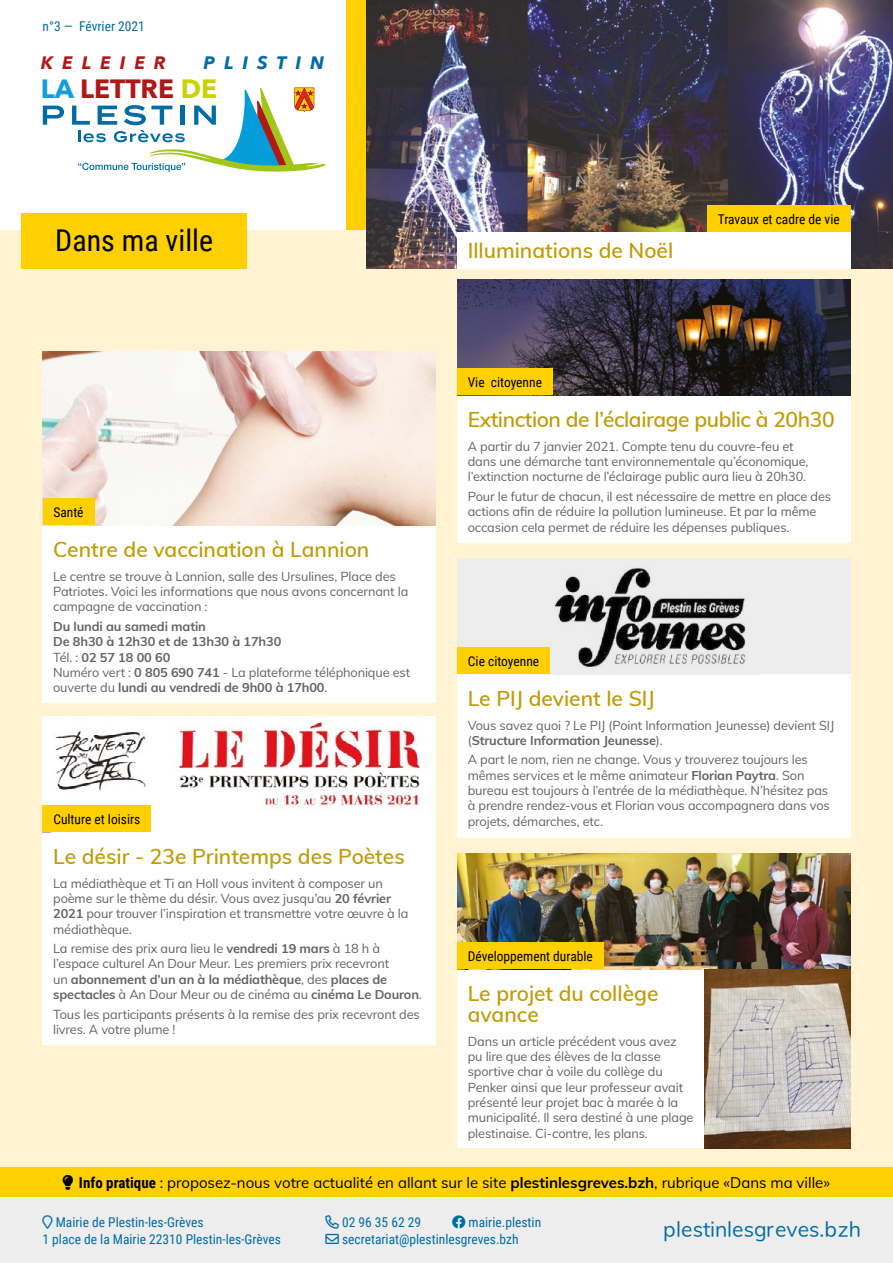
<style>
.page{position:relative;width:893px;height:1263px;background:#fff3d2}
.page>*{position:absolute;margin:0;border:0;box-sizing:border-box;transform-origin:0 0}
.t1{font:30px "Roboto Condensed";color:#000}
.t2{font:700 26.4px "Avenir Next";color:#b01817}
.t3{font:600 21px/21px "Muli";color:#bf9c08}
.t4{font:600 21px "Muli";letter-spacing:-.02em;color:#bf9c08}
.t5{font:21px "Font Awesome 5 Pro";color:#006ca7}
.t6{font:italic 700 18px "Avenir Next";letter-spacing:.5em;color:#b01817}
.t7{font:italic 700 18px "Avenir Next";letter-spacing:.5em;color:#006ca7}
.t8{font:15px "Muli";color:#000}
.t9{font:13.5px/16.2px "Roboto Condensed";color:#006ca7}
.t10{font:13.5px "Roboto Condensed";color:#000}
.t11{font:12.75px/15.3px "Muli";letter-spacing:-.01em;color:#646363}
.t12{font:700 12.75px/15.3px "Muli";letter-spacing:-.01em;color:#646363}
.s1{color:#149ed9}
.s2{color:#c8d300}
.s3{font-weight:400}
.s4{font-weight:700}
.s5{font-family:"Roboto Condensed";font-weight:700}
</style>
<div class="page">
<div style="left:0;top:0;width:893px;height:230px;background:#ffd000"></div>
<div style="left:0;top:0;width:345px;height:230px;background:#fff"></div>
<div style="left:0;top:1196px;width:893px;height:67px;background:#ededed"></div>
<div style="left:21px;top:213px;width:226px;height:55px;background:#ffd000"></div>
<div style="left:0;top:1167px;width:893px;height:30px;background:#ffd000"></div>
<svg style="left:43px;top:106px;width:21px;height:19px"></svg>
<svg style="left:72px;top:87px;width:252px;height:85px"></svg>
<div style="left:457px;top:279px;width:393px;height:264px;background:#fff"></div>
<img style="left:457px;top:279px;width:393px;height:116px">
<div style="left:457px;top:369px;width:96px;height:26px;background:#ffd000"></div>
<div style="left:457px;top:853px;width:393px;height:295px;background:#fff"></div>
<img style="left:457px;top:853px;width:393px;height:116px">
<img style="left:705px;top:969px;width:145px;height:179px">
<div style="left:457px;top:942px;width:146px;height:27px;background:#ffd000"></div>
<div style="left:457px;top:558px;width:393px;height:280px;background:#fff"></div>
<div style="left:457px;top:558px;width:393px;height:116px;background:#ededed"></div>
<img style="left:554px;top:568px;width:192px;height:99px">
<div style="left:457px;top:647px;width:93px;height:27px;background:#ffd000"></div>
<div style="left:43px;top:716px;width:393px;height:328px;background:#fff"></div>
<img style="left:55px;top:721px;width:365px;height:86px">
<div style="left:43px;top:805px;width:108px;height:27px;background:#ffd000"></div>
<img style="left:367px;top:0;width:526px;height:268px">
<div style="left:457px;top:232px;width:393px;height:36px;background:#fff"></div>
<div style="left:707px;top:205px;width:143px;height:27px;background:#ffd000"></div>
<div style="left:43px;top:351px;width:393px;height:352px;background:#fff"></div>
<img style="left:43px;top:351px;width:393px;height:174px">
<div style="left:43px;top:499px;width:51px;height:26px;background:#ffd000"></div>
<p class="t9" style="left:43px;top:17px;width:104px">n°3 — Février 2021</p>
<h3 class="t6" style="left:41px;top:47px;width:126px">KELEIER</h3>
<h3 class="t7" style="left:204px;top:47px;width:122px">PLISTIN</h3>
<h2 class="t2" style="left:41px;top:66px;width:178px"><span class="s1">LA</span> LETTRE <span class="s2">DE</span></h2>
<h1 class="t1" style="left:55px;top:220px;width:159px">Dans ma ville</h1>
<h3 class="t3" style="left:468px;top:239px;width:207px">Illuminations de Noël</h3>
<p class="t10" style="left:718px;top:209px;width:123px">Travaux et cadre de vie</p>
<p class="t10" style="left:53px;top:502px;width:32px">Santé</p>
<h3 class="t3" style="left:53px;top:538px;width:318px">Centre de vaccination à Lannion</h3>
<p class="t11" style="left:53px;top:568px;width:357px">Le centre se trouve à Lannion, salle des Ursulines, Place des<br>Patriotes. Voici les informations que nous avons concernant la campagne de vaccination :</p>
<p class="t12" style="left:53px;top:618px;width:358px">Du lundi au samedi matin<br>De 8h30 à 12h30 et de 13h30 à 17h30<br><span class="s3">Tél. :</span> 02 57 18 00 60<br><span class="s3">Numéro vert :</span> 0 805 690 741 <span class="s3">- La plateforme téléphonique est ouverte du</span> lundi au vendredi de 9h00 à 17h00<span class="s3">.</span></p>
<p class="t10" style="left:53px;top:809px;width:89px">Culture et loisirs</p>
<h3 class="t3" style="left:53px;top:845px;width:353px">Le désir - 23e Printemps des Poètes</h3>
<p class="t11" style="left:53px;top:875px;width:357px">La médiathèque et Ti an Holl vous invitent à composer un poème sur le thème du désir. Vous avez jusqu’au <span class="s4">20 février 2021</span> pour trouver l’inspiration et transmettre votre œuvre à la médiathèque.</p>
<p class="t11" style="left:53px;top:940px;width:370px">La remise des prix aura lieu le <span class="s4">vendredi 19 mars</span> à 18 h à l’espace culturel An Dour Meur. Les premiers prix recevront<br>un <span class="s4">abonnement d’un an à la médiathèque</span>, des <span class="s4">places de spectacles</span> à An Dour Meur ou de cinéma au <span class="s4">cinéma Le Douron</span>.</p>
<p class="t11" style="left:53px;top:1006px;width:368px">Tous les participants présents à la remise des prix recevront des livres. A votre plume !</p>
<p class="t10" style="left:468px;top:372px;width:76px">Vie citoyenne</p>
<h3 class="t4" style="left:468px;top:404px;width:368px">Extinction de l’éclairage public à 20h30</h3>
<p class="t11" style="left:468px;top:438px;width:342px">A partir du 7 janvier 2021. Compte tenu du couvre-feu et dans une démarche tant environnementale qu’économique, l’extinction nocturne de l’éclairage public aura lieu à 20h30.</p>
<p class="t11" style="left:468px;top:488px;width:365px">Pour le futur de chacun, il est nécessaire de mettre en place des actions afin de réduire la pollution lumineuse. Et par la même occasion cela permet de réduire les dépenses publiques.</p>
<p class="t10" style="left:468px;top:651px;width:73px">Cie citoyenne</p>
<h3 class="t3" style="left:468px;top:687px;width:189px">Le PIJ devient le SIJ</h3>
<p class="t11" style="left:468px;top:717px;width:368px">Vous savez quoi ? Le PIJ (Point Information Jeunesse) devient SIJ (<span class="s4">Structure Information Jeunesse</span>).</p>
<p class="t11" style="left:468px;top:752px;width:364px">A part le nom, rien ne change. Vous y trouverez toujours les mêmes services et le même animateur <span class="s4">Florian Paytra</span>. Son bureau est toujours à l’entrée de la médiathèque. N’hésitez pas à prendre rendez-vous et Florian vous accompagnera dans vos projets, démarches, etc.</p>
<p class="t10" style="left:468px;top:946px;width:127px">Développement durable</p>
<h3 class="t3" style="left:468px;top:982px;width:192px">Le projet du collège avance</h3>
<p class="t11" style="left:468px;top:1033px;width:227px">Dans un article précédent vous avez pu lire que des élèves de la classe sportive char à voile du collège du Penker ainsi que leur professeur avait présenté leur projet bac à marée à la municipalité. Il sera destiné à une plage plestinaise. Ci-contre, les plans.</p>
<p class="t8" style="left:63px;top:1172px;width:769px">●▼◆● <span class="s5">Info pratique</span> : proposez-nous votre actualité en allant sur le site <span class="s4">plestinlesgreves.bzh</span>, rubrique «Dans ma ville»</p>
<p class="t9" style="left:325px;top:1214px;width:97px">□■●▼ 02 96 35 62 29</p>
<p class="t9" style="left:452px;top:1214px;width:91px">□□ mairie.plestin</p>
<p class="t9" style="left:325px;top:1230px;width:195px">■❖●□ secretariat@plestinlesgreves.bzh</p>
<p class="t9" style="left:43px;top:1214px;width:240px;text-indent:13px">Mairie de Plestin-les-Grèves<br>1 place de la Mairie 22310 Plestin-les-Grèves</p>
<h3 class="t5" style="left:676px;top:1220px;width:79px">● ▲▼■● ▲</h3>
</div>
